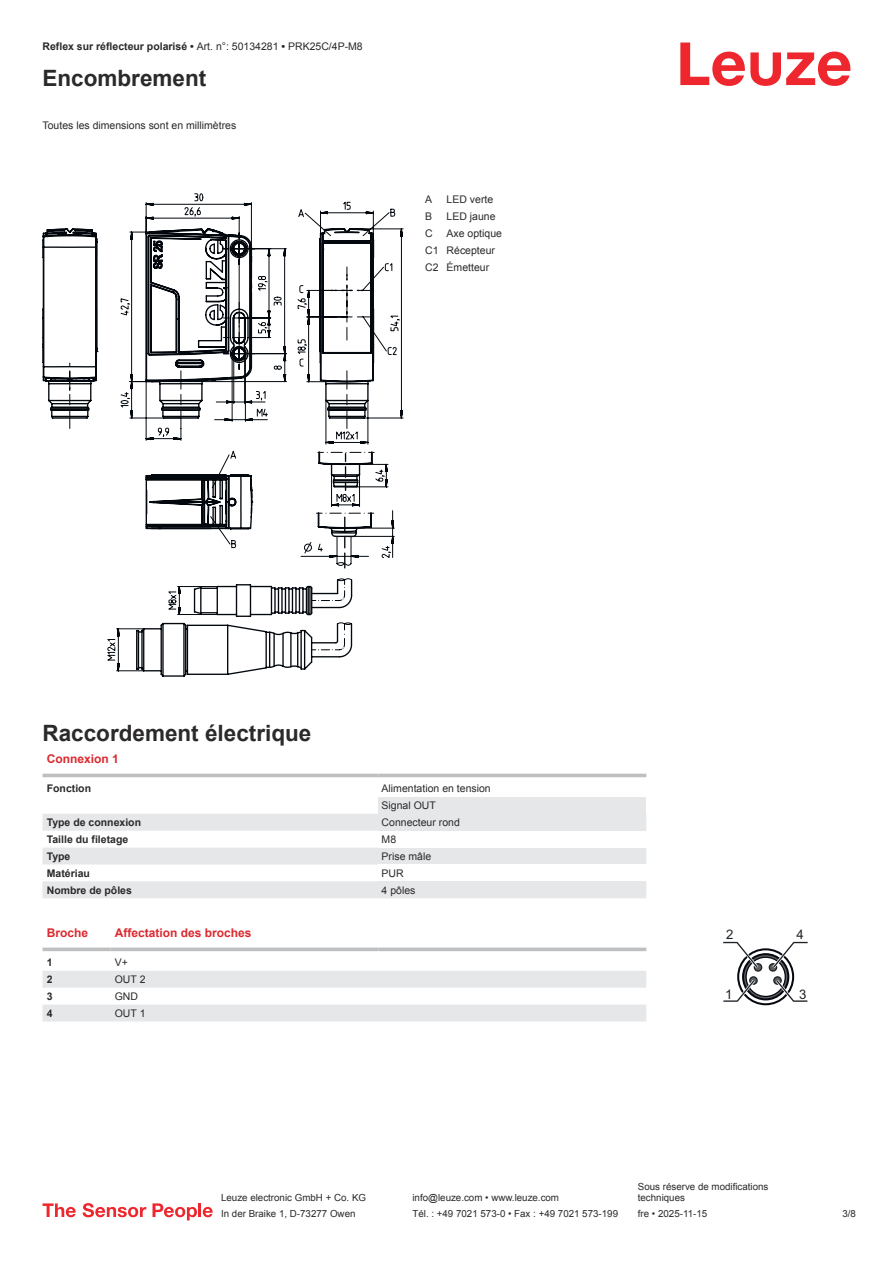
<style>
.page{position:relative;width:893px;height:1263px;background:#fff}
.page>*{position:absolute;margin:0;border:0;box-sizing:border-box;transform-origin:0 0}
.t1{font:700 22.5px "Arial";color:#2b292a}
.t2{font:13.2px "Arial";color:#1e2328}
.t3{font:700 12px "Arial";color:#db2a30}
.t4{font:10.5px/17px "Arial";color:#2b292a}
.t5{font:700 10.5px "Arial";color:#2b292a}
.t6{font:9.75px/11.7px "Arial";color:#2b292a}
.s1{font-weight:400}
</style>
<div class="page">
<svg style="left:680px;top:43px;width:170px;height:43px"></svg>
<svg style="left:43px;top:773px;width:603px;height:5px"></svg>
<svg style="left:43px;top:814px;width:335px;height:84px;fill:#e6e7e9"></svg>
<hr style="left:43px;top:774px;width:335px;height:3px;background:#bdbfc1">
<hr style="left:378px;top:774px;width:268px;height:3px;background:#bdbfc1">
<div style="left:378px;top:797px;width:268px;height:17px;background:#e6e7e9"></div>
<div style="left:378px;top:814px;width:268px;height:17px;background:#e6e7e9"></div>
<div style="left:378px;top:847px;width:268px;height:17px;background:#e6e7e9"></div>
<div style="left:378px;top:881px;width:268px;height:17px;background:#e6e7e9"></div>
<svg style="left:43px;top:951px;width:603px;height:1px"></svg>
<svg style="left:43px;top:971px;width:603px;height:50px"></svg>
<svg style="left:43px;top:947px;width:68px;height:4px"></svg>
<svg style="left:111px;top:947px;width:267px;height:4px"></svg>
<svg style="left:378px;top:947px;width:268px;height:4px"></svg>
<svg style="left:723px;top:941px;width:85px;height:64px"></svg>
<svg style="left:43px;top:1203px;width:33px;height:14px"></svg>
<svg style="left:83px;top:1203px;width:63px;height:14px"></svg>
<svg style="left:153px;top:1203px;width:44px;height:17px"></svg>
<hr style="left:198px;top:1203px;width:3px;height:14px;background:#ed272d">
<svg style="left:203px;top:1207px;width:10px;height:10px"></svg>
<svg style="left:43px;top:228px;width:208px;height:449px"></svg>
<svg style="left:105px;top:201px;width:298px;height:470px"></svg>
<svg style="left:144px;top:227px;width:220px;height:382px"></svg>
<svg style="left:69px;top:193px;width:279px;height:248px"></svg>
<p class="t5" style="left:43px;top:43px;width:322px">Reflex sur réflecteur polarisé • <span class="s1">Art. n°: 50134281</span> • <span class="s1">PRK25C/4P-M8</span></p>
<h1 class="t1" style="left:43px;top:70px;width:165px">Encombrement</h1>
<p class="t4" style="left:43px;top:117px;width:195px">Toutes les dimensions sont en millimètres</p>
<p class="t4" style="left:425px;top:192px;width:9px">A</p>
<p class="t4" style="left:447px;top:192px;width:48px">LED verte</p>
<p class="t4" style="left:425px;top:209px;width:9px">B</p>
<p class="t4" style="left:447px;top:209px;width:51px">LED jaune</p>
<p class="t4" style="left:425px;top:226px;width:9px">C</p>
<p class="t4" style="left:425px;top:226px;width:78px;text-indent:21px">Axe optique<br>C1 Récepteur<br>C2 Émetteur</p>
<h1 class="t1" style="left:43px;top:724px;width:270px">Raccordement électrique</h1>
<p class="t3" style="left:47px;top:754px;width:74px">Connexion 1</p>
<p class="t5" style="left:47px;top:784px;width:46px">Fonction</p>
<p class="t4" style="left:382px;top:781px;width:111px">Alimentation en tension<br>Signal OUT</p>
<p class="t5" style="left:47px;top:818px;width:96px">Type de connexion</p>
<p class="t4" style="left:382px;top:815px;width:80px">Connecteur rond</p>
<p class="t5" style="left:47px;top:835px;width:83px">Taille du filetage</p>
<p class="t4" style="left:382px;top:832px;width:16px">M8</p>
<p class="t5" style="left:47px;top:852px;width:25px">Type</p>
<p class="t4" style="left:382px;top:848px;width:51px">Prise mâle</p>
<p class="t5" style="left:47px;top:869px;width:45px">Matériau</p>
<p class="t4" style="left:382px;top:865px;width:24px">PUR</p>
<p class="t5" style="left:47px;top:886px;width:87px">Nombre de pôles</p>
<p class="t4" style="left:382px;top:882px;width:35px">4 pôles</p>
<p class="t3" style="left:47px;top:928px;width:43px">Broche</p>
<p class="t3" style="left:115px;top:928px;width:138px">Affectation des broches</p>
<p class="t5" style="left:47px;top:958px;width:7px">1</p>
<p class="t4" style="left:115px;top:955px;width:15px">V+</p>
<p class="t5" style="left:47px;top:975px;width:7px">2</p>
<p class="t4" style="left:115px;top:972px;width:32px">OUT 2</p>
<p class="t5" style="left:47px;top:992px;width:7px">3</p>
<p class="t4" style="left:115px;top:989px;width:25px">GND</p>
<p class="t5" style="left:47px;top:1009px;width:7px">4</p>
<p class="t4" style="left:115px;top:1005px;width:32px">OUT 1</p>
<h2 class="t2" style="left:726px;top:930px;width:9px">2</h2>
<h2 class="t2" style="left:796px;top:930px;width:9px">4</h2>
<h2 class="t2" style="left:725px;top:989px;width:9px">1</h2>
<h2 class="t2" style="left:799px;top:989px;width:9px">3</h2>
<p class="t6" style="left:221px;top:1193px;width:146px">Leuze electronic GmbH + Co. KG</p>
<p class="t6" style="left:412px;top:1193px;width:148px">info@leuze.com • www.leuze.com</p>
<p class="t6" style="left:638px;top:1181px;width:132px">Sous réserve de modifications techniques</p>
<p class="t6" style="left:221px;top:1209px;width:136px">In der Braike 1, D-73277 Owen</p>
<p class="t6" style="left:412px;top:1209px;width:207px">Tél. : +49 7021 573-0 • Fax : +49 7021 573-199</p>
<p class="t6" style="left:638px;top:1209px;width:71px">fre • 2025-11-15</p>
<p class="t6" style="left:842px;top:1209px;width:15px">3 /8</p>
</div>
